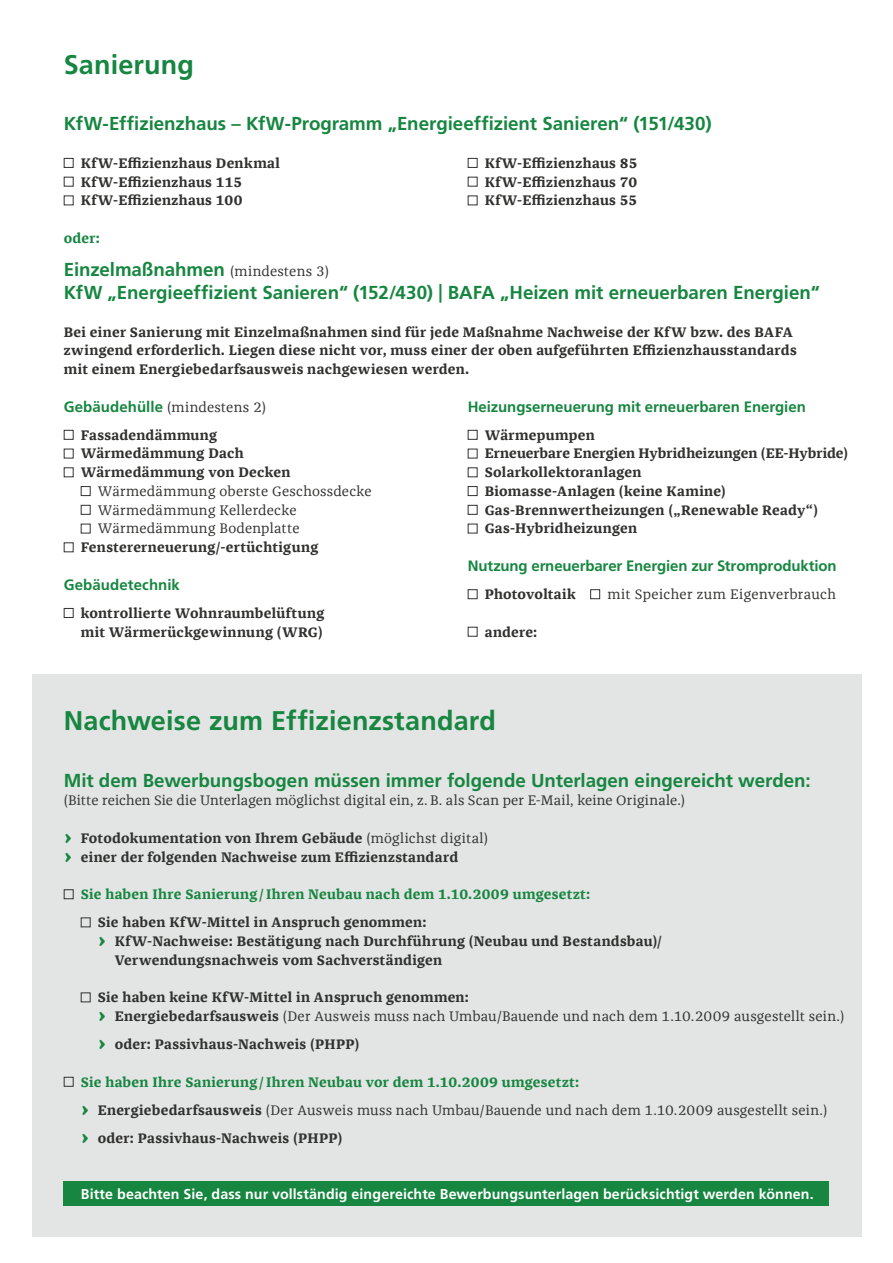
<style>
.page{position:relative;width:893px;height:1263px;background:#fff}
.page>*{position:absolute;margin:0;border:0;box-sizing:border-box;transform-origin:0 0}
.t1{font:700 27px "Frutiger LT";letter-spacing:.005em;color:#168640}
.t2{font:700 18.75px/23.2px "Frutiger LT";letter-spacing:-.005em;color:#168640}
.t3{font:700 15px "Frutiger LT";letter-spacing:-.005em;color:#168640}
.t4{font:700 14.25px/18.8px "Franziska Offc";letter-spacing:.02em;color:#313130}
.t5{font:14.25px/18.8px "Franziska Offc";letter-spacing:.015em;color:#313130}
.t6{font:700 14.25px "Frutiger LT";letter-spacing:.01em;color:#fff}
.t7{font:700 14.25px "Franziska Offc";letter-spacing:.02em;color:#168640}
.s1{font-family:"Franziska Offc";font-weight:400;font-size:14.25px;color:#313130}
.s2{font-family:"Frutiger LT";font-size:15px;color:#168640}
.s3{font-weight:400}
.s4{font-size:24px;color:#168640}
.s5{font-weight:700}
.s6{font-weight:700;font-size:24px;color:#168640}
.s7{font-weight:700;color:#168640}
</style>
<div class="page">
<div style="left:32px;top:674px;width:829px;height:563px;background:#e3e4e4"></div>
<div style="left:64px;top:1181px;width:765px;height:25px;background:#168640"></div>
<div style="left:64px;top:158px;width:10px;height:10px;border:1px solid #313130"></div>
<div style="left:468px;top:158px;width:9px;height:10px;border:1px solid #313130"></div>
<div style="left:64px;top:889px;width:10px;height:10px;border:1px solid #313130"></div>
<div style="left:81px;top:917px;width:10px;height:10px;border:1px solid #313130"></div>
<div style="left:81px;top:992px;width:10px;height:10px;border:1px solid #313130"></div>
<div style="left:64px;top:1077px;width:10px;height:10px;border:1px solid #313130"></div>
<div style="left:64px;top:430px;width:10px;height:10px;border:1px solid #313130"></div>
<div style="left:81px;top:486px;width:10px;height:10px;border:1px solid #313130"></div>
<div style="left:81px;top:505px;width:10px;height:10px;border:1px solid #313130"></div>
<div style="left:64px;top:608px;width:10px;height:10px;border:1px solid #313130"></div>
<div style="left:468px;top:430px;width:9px;height:10px;border:1px solid #313130"></div>
<div style="left:468px;top:486px;width:9px;height:10px;border:1px solid #313130"></div>
<div style="left:468px;top:505px;width:9px;height:10px;border:1px solid #313130"></div>
<div style="left:468px;top:589px;width:9px;height:10px;border:1px solid #313130"></div>
<div style="left:590px;top:589px;width:10px;height:10px;border:1px solid #313130"></div>
<div style="left:468px;top:627px;width:9px;height:10px;border:1px solid #313130"></div>
<h1 class="t1" style="left:64px;top:49px;width:132px">Sanierung</h1>
<h2 class="t2" style="left:64px;top:112px;width:649px">KfW-Effizienzhaus – KfW-Programm „Energieeffizient Sanieren“ (151/430)</h2>
<p class="t4" style="left:81px;top:154px;width:201px">KfW-Effizienzhaus Denkmal</p>
<p class="t4" style="left:485px;top:154px;width:154px">KfW-Effizienzhaus 85</p>
<p class="t4" style="left:81px;top:172px;width:163px">KfW-Effizienzhaus 115</p>
<p class="t4" style="left:485px;top:172px;width:154px">KfW-Effizienzhaus 70</p>
<p class="t4" style="left:81px;top:191px;width:163px">KfW-Effizienzhaus 100</p>
<p class="t4" style="left:485px;top:191px;width:154px">KfW-Effizienzhaus 55</p>
<p class="t7" style="left:64px;top:230px;width:38px">oder:</p>
<h2 class="t2" style="left:64px;top:258px;width:758px">Einzelmaßnahmen <span class="s1">(mindestens 3)<br></span>KfW „Energieeffizient Sanieren“ (152/430) | BAFA „Heizen mit erneuerbaren Energien“</h2>
<p class="t4" style="left:64px;top:322px;width:734px">Bei einer Sanierung mit Einzelmaßnahmen sind für jede Maßnahme Nachweise der KfW bzw. des BAFA zwingend erforderlich. Liegen diese nicht vor, muss einer der oben aufgeführten Effizienzhausstandards mit einem Energiebedarfsausweis nachgewiesen werden.</p>
<p class="t4" style="left:81px;top:393px;width:187px;line-height:28.2px;text-indent:-17px"><span class="s2">Gebäudehülle</span> <span class="s3">(mindestens 2)<br></span>Fassadendämmung</p>
<p class="t4" style="left:81px;top:444px;width:211px">Wärmedämmung Dach<br>Wärmedämmung von Decken</p>
<p class="t5" style="left:98px;top:482px;width:275px">Wärmedämmung oberste Geschossdecke<br>Wärmedämmung Kellerdecke<br>Wärmedämmung Bodenplatte</p>
<p class="t4" style="left:81px;top:538px;width:239px">Fenstererneuerung/-ertüchtigung</p>
<p class="t3" style="left:64px;top:576px;width:118px">Gebäudetechnik</p>
<p class="t4" style="left:81px;top:604px;width:245px">kontrollierte Wohnraumbelüftung mit Wärmerückgewinnung (WRG)</p>
<p class="t3" style="left:468px;top:398px;width:340px">Heizungserneuerung mit erneuerbaren Energien</p>
<p class="t4" style="left:485px;top:426px;width:365px">Wärmepumpen<br>Erneuerbare Energien Hybridheizungen (EE-Hybride)<br>Solarkollektoranlagen<br>Biomasse-Anlagen (keine Kamine)<br>Gas-Brennwertheizungen („Renewable Ready“)<br>Gas-Hybridheizungen</p>
<p class="t3" style="left:468px;top:557px;width:370px">Nutzung erneuerbarer Energien zur Stromproduktion</p>
<p class="t4" style="left:485px;top:585px;width:92px">Photovoltaik</p>
<p class="t5" style="left:607px;top:585px;width:230px">mit Speicher zum Eigenverbrauch</p>
<p class="t4" style="left:485px;top:622px;width:54px">andere:</p>
<h1 class="t1" style="left:64px;top:705px;width:434px">Nachweise zum Effizienzstandard</h1>
<h2 class="t2" style="left:64px;top:768px;width:748px">Mit dem Bewerbungsbogen müssen immer folgende Unterlagen eingereicht werden:</h2>
<p class="t5" style="left:64px;top:791px;width:623px">(Bitte reichen Sie die Unterlagen möglichst digital ein, z. B. als Scan per E-Mail, keine Originale.)</p>
<p class="t4" style="left:64px;top:829px;width:426px"><span class="s4">›</span> Fotodokumentation von Ihrem Gebäude <span class="s3">(möglichst digital) </span><span class="s4">›</span> einer der folgenden Nachweise zum Effizienzstandard</p>
<p class="t7" style="left:81px;top:886px;width:511px">Sie haben Ihre Sanierung / Ihren Neubau nach dem 1.10.2009 umgesetzt:</p>
<p class="t4" style="left:98px;top:913px;width:330px">Sie haben KfW-Mittel in Anspruch genommen:</p>
<p class="t4" style="left:98px;top:932px;width:565px"><span class="s4">›</span> KfW-Nachweise: Bestätigung nach Durchführung (Neubau und Bestandsbau)/</p>
<p class="t4" style="left:115px;top:951px;width:329px">Verwendungsnachweis vom Sachverständigen</p>
<p class="t5" style="left:98px;top:988px;width:748px"><span class="s5">Sie haben keine KfW-Mittel in Anspruch genommen:<br></span><span class="s6">›</span> <span class="s5">Energiebedarfsausweis</span> (Der Ausweis muss nach Umbau/Bauende und nach dem 1.10.2009 ausgestellt sein.)</p>
<p class="t4" style="left:98px;top:1035px;width:263px"><span class="s4">›</span> oder: Passivhaus-Nachweis (PHPP)</p>
<p class="t5" style="left:81px;top:1068px;width:748px;line-height:28.2px"><span class="s7">Sie haben Ihre Sanierung / Ihren Neubau vor dem 1.10.2009 umgesetzt:<br></span><span class="s6">›</span> <span class="s5">Energiebedarfsausweis</span> (Der Ausweis muss nach Umbau/Bauende und nach dem 1.10.2009 ausgestellt sein.) <span class="s6">›</span> <span class="s5">oder: Passivhaus-Nachweis (PHPP)</span></p>
<p class="t6" style="left:81px;top:1186px;width:734px">Bitte beachten Sie, dass nur vollständig eingereichte Bewerbungsunterlagen berücksichtigt werden können.</p>
</div>
